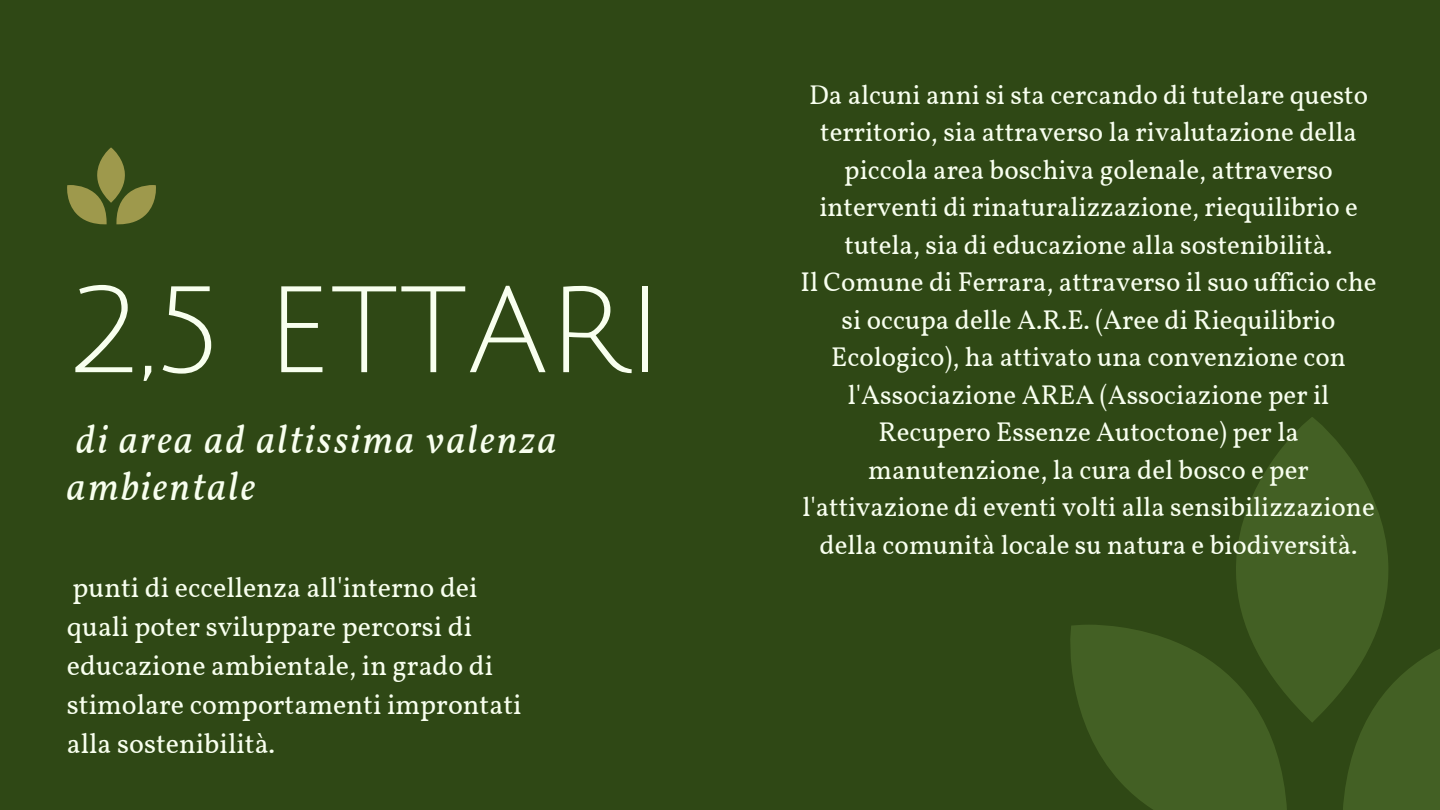
<style>
.page{position:relative;width:1440px;height:810px;background:#2f4815}
.page>*{position:absolute;margin:0;border:0;box-sizing:border-box;transform-origin:0 0}
.t1{font:120px "Julius Sans One";color:#f8ffef}
.t2{font:italic 40px/47.2px "Vollkorn";letter-spacing:.055em;color:#f8ffef}
.t3{font:28px/39px "Vollkorn";color:#f8ffef}
.t4{font:27px/37.5px "Vollkorn";color:#f8ffef;text-align:center}
</style>
<div class="page">
<svg style="left:67px;top:147px;width:89px;height:77px"></svg>
<svg style="left:1070px;top:625px;width:217px;height:185px"></svg>
<svg style="left:1166px;top:625px;width:68px;height:82px;fill:#436024"></svg>
<svg style="left:1234px;top:417px;width:154px;height:306px;fill:#436024"></svg>
<svg style="left:1342px;top:623px;width:98px;height:187px"></svg>
<p class="t1" style="left:67px;top:269px;width:598px">2,5 ETTARI</p>
<p class="t2" style="left:67px;top:419px;width:491px">di area ad altissima valenza ambientale</p>
<p class="t3" style="left:67px;top:571px;width:456px">punti di eccellenza all'interno dei quali poter sviluppare percorsi di educazione ambientale, in grado di stimolare comportamenti improntati alla sostenibilità.</p>
<p class="t4" style="left:809px;top:78px;width:560px">Da alcuni anni si sta cercando di tutelare questo territorio, sia attraverso la rivalutazione della piccola area boschiva golenale, attraverso interventi di rinaturalizzazione, riequilibrio e tutela, sia di educazione alla sostenibilità.</p>
<p class="t4" style="left:801px;top:266px;width:578px">Il Comune di Ferrara, attraverso il suo ufficio che si occupa delle A.R.E. (Aree di Riequilibrio Ecologico), ha attivato una convenzione con l'Associazione AREA (Associazione per il Recupero Essenze Autoctone) per la manutenzione, la cura del bosco e per l'attivazione di eventi volti alla sensibilizzazione della comunità locale su natura e biodiversità.</p>
</div>
